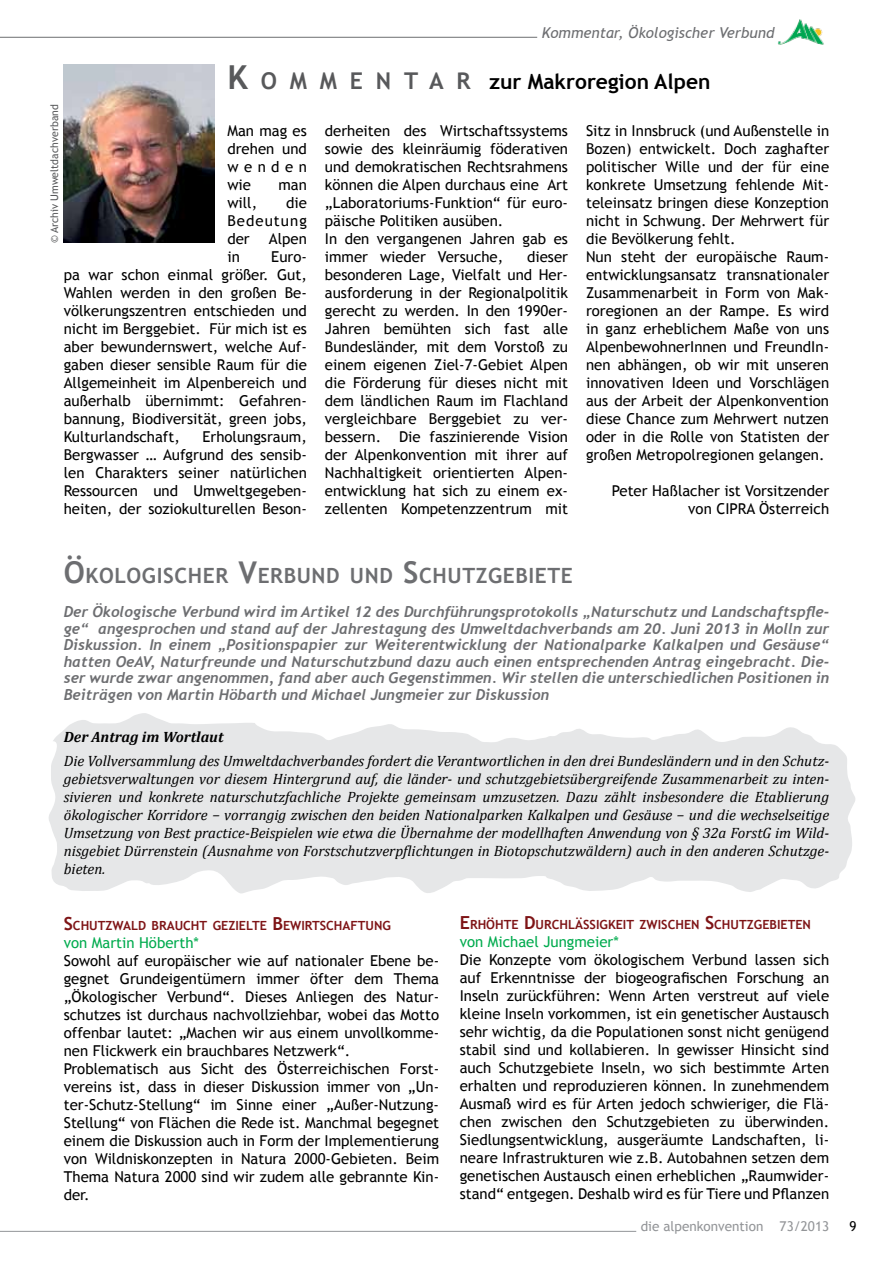
<style>
.page{position:relative;width:893px;height:1263px;background:#fff}
.page>*{position:absolute;margin:0;border:0;box-sizing:border-box;transform-origin:0 0}
.t1{font:700 21px "Trebuchet MS";letter-spacing:.03em;color:#6d6e71}
.t2{font:700 21px "Trebuchet MS";color:#000}
.t3{font:15px/18px "Trebuchet MS";color:#000;text-align:justify}
.t4{font:italic 15px/18px "Cambria";color:#000;text-align:justify}
.t5{font:italic 700 15px/16.5px "Trebuchet";color:#6d6e71;text-align:justify}
.t6{font:15px "Trebuchet MS";color:#00ab4e}
.t7{font:italic 15px "Trebuchet MS";color:#6d6e71}
.t8{font:italic 700 15px "Cambria";color:#000}
.t9{font:13.5px "Trebuchet MS";color:#939598}
.t10{font:13.5px "Trebuchet MS";color:#000}
.t11{font:700 12.6px "Trebuchet MS";color:#7e1416}
.t12{font:10.5px "Trebuchet MS";color:#58595b}
.s1{font-size:33px;color:#58595b}
.s2{font-size:23.1px;color:#58595b}
.s3{font-size:30px}
.s4{font-size:18px}
</style>
<div class="page">
<svg style="left:49px;top:713px;width:806px;height:181px;fill:#e6e7e8"></svg>
<hr style="left:0;top:1231px;width:636px;height:1px;background:#939598">
<img style="left:777px;top:19px;width:47px;height:26px">
<hr style="left:0;top:37px;width:537px;height:1px;background:#6d6e71">
<img style="left:64px;top:64px;width:151px;height:179px">
<p class="t7" style="left:542px;top:23px;width:234px">Kommentar, Ökologischer Verbund</p>
<h1 class="t2" style="left:227px;top:69px;width:485px"><span class="s1">K</span> <span class="s2">O M M E N T A R</span> zur Makroregion Alpen</h1>
<p class="t12" style="left:48px;top:243px;width:141px;rotate:-90deg">© Archiv Umweltdachverband</p>
<p class="t3" style="left:227px;top:122px;width:81px">Man mag es drehen und wenden wie</p>
<p class="t3" style="left:278px;top:176px;width:30px">man</p>
<p class="t3" style="left:227px;top:194px;width:31px">will,</p>
<p class="t3" style="left:227px;top:194px;width:81px;text-indent:59px">die Bedeutung der</p>
<p class="t3" style="left:269px;top:230px;width:39px">Alpen</p>
<p class="t3" style="left:227px;top:248px;width:14px">in</p>
<p class="t3" style="left:64px;top:248px;width:245px;text-indent:207px">Euro&shy;pa war schon einmal größer. Gut, Wahlen werden in den großen Be&shy;völkerungszentren entschieden und nicht im Berggebiet. Für mich ist es aber bewundernswert, welche Auf&shy;gaben dieser sensible Raum für die Allgemeinheit im Alpenbereich und außerhalb übernimmt: Gefahren&shy;bannung, Biodiversität, green jobs, Kulturlandschaft,</p>
<p class="t3" style="left:64px;top:428px;width:245px;text-indent:139px">Erholungsraum, Bergwasser … Aufgrund des sensib&shy;len Charakters seiner natürlichen Ressourcen und Umweltgegeben&shy;heiten, der soziokulturellen Beson-</p>
<p class="t3" style="left:325px;top:122px;width:245px;text-align:left">derheiten des Wirtschaftssystems sowie des kleinräumig föderativen und demokratischen Rechtsrahmens können die Alpen durchaus eine Art „Laboratoriums-Funktion“ für euro&shy;päische Politiken ausüben.<br>In den vergangenen Jahren gab es immer wieder Versuche,</p>
<p class="t3" style="left:325px;top:248px;width:245px;text-indent:202px">dieser besonderen Lage, Vielfalt und Her&shy;ausforderung in der Regionalpolitik gerecht zu werden. In den 1990er-Jahren bemühten sich fast alle Bundesländer, mit dem Vorstoß zu einem eigenen Ziel-7-Gebiet Alpen die Förderung für dieses nicht mit dem ländlichen Raum im Flachland vergleichbare Berggebiet zu ver&shy;bessern. Die faszinierende Vision der Alpenkonvention mit ihrer auf Nachhaltigkeit orientierten Alpen&shy;entwicklung hat sich zu einem ex&shy;zellenten Kompetenzzentrum mit</p>
<p class="t3" style="left:586px;top:122px;width:245px;text-align:left">Sitz in Innsbruck (und Außenstelle in Bozen) entwickelt. Doch zaghafter politischer Wille und der für eine konkrete Umsetzung fehlende Mit&shy;teleinsatz bringen diese Konzeption nicht in Schwung. Der Mehrwert für die Bevölkerung fehlt.<br>Nun steht der europäische Raum&shy;entwicklungsansatz transnationaler Zusammenarbeit in Form von Mak&shy;roregionen an der Rampe. Es wird in ganz erheblichem Maße von uns AlpenbewohnerInnen und FreundIn&shy;nen abhängen, ob wir mit unseren innovativen Ideen und Vorschlägen aus der Arbeit der Alpenkonvention diese Chance zum Mehrwert nutzen oder in die Rolle von Statisten der großen Metropolregionen gelangen.</p>
<p class="t3" style="left:612px;top:482px;width:219px;text-align:right">Peter Haßlacher ist Vorsitzender von CIPRA Österreich</p>
<h1 class="t1" style="left:64px;top:563px;width:511px"><span class="s3">Ö</span>KOLOGISCHER <span class="s3">V</span>ERBUND UND <span class="s3">S</span>CHUTZGEBIETE</h1>
<p class="t5" style="left:64px;top:604px;width:767px">Der Ökologische Verbund wird im Artikel 12 des Durchführungsprotokolls „Naturschutz und Landschaftspfle&shy;ge“ angesprochen und stand auf der Jahrestagung des Umweltdachverbands am 20. Juni 2013 in Molln zur Diskussion. In einem „Positionspapier zur Weiterentwicklung der Nationalparke Kalkalpen und Gesäuse“ hatten OeAV, Naturfreunde und Naturschutzbund dazu auch einen entsprechenden Antrag eingebracht. Die&shy;ser wurde zwar angenommen, fand aber auch Gegenstimmen. Wir stellen die unterschiedlichen Positionen in Beiträgen von Martin Höbarth und Michael Jungmeier zur Diskussion</p>
<p class="t8" style="left:64px;top:726px;width:161px">Der Antrag im Wortlaut</p>
<p class="t4" style="left:64px;top:751px;width:767px">Die Vollversammlung des Umweltdachverbandes fordert die Verantwortlichen in den drei Bundesländern und in den Schutz&shy;gebietsverwaltungen vor diesem Hintergrund auf, die länder- und schutzgebietsübergreifende Zusammenarbeit zu inten&shy;sivieren und konkrete naturschutzfachliche Projekte gemeinsam umzusetzen. Dazu zählt insbesondere die Etablierung ökologischer Korridore − vorrangig zwischen den beiden Nationalparken Kalkalpen und Gesäuse − und die wechselseitige Umsetzung von Best practice-Beispielen wie etwa die Übernahme der modellhaften Anwendung von § 32a ForstG im Wild&shy;nisgebiet Dürrenstein (Ausnahme von Forstschutzverpflichtungen in Biotopschutzwäldern) auch in den anderen Schutzge&shy;bieten.</p>
<p class="t11" style="left:64px;top:917px;width:329px"><span class="s4">S</span>CHUTZWALD BRAUCHT GEZIELTE <span class="s4">B</span> EWIRTSCHAFTUNG</p>
<p class="t6" style="left:64px;top:933px;width:137px">von Martin Höberth*</p>
<p class="t3" style="left:64px;top:951px;width:377px;text-align:left">Sowohl auf europäischer wie auf nationaler Ebene be&shy;gegnet Grundeigentümern immer öfter dem Thema „Ökologischer Verbund“. Dieses Anliegen des Natur&shy;schutzes ist durchaus nachvollziehbar, wobei das Motto offenbar lautet: „Machen wir aus einem unvollkomme&shy;nen Flickwerk ein brauchbares Netzwerk“.<br>Problematisch aus Sicht des Österreichischen Forst&shy;vereins ist, dass in dieser Diskussion immer von „Un&shy;ter-Schutz-Stellung“ im Sinne einer „Außer-Nutzung-Stellung“ von Flächen die Rede ist. Manchmal begegnet einem die Diskussion auch in Form der Implementierung von Wildniskonzepten in Natura 2000-Gebieten. Beim Thema Natura 2000 sind wir zudem alle gebrannte Kin&shy;der.</p>
<p class="t11" style="left:460px;top:916px;width:353px"><span class="s4">E</span>RHÖHTE <span class="s4">D</span>URCHLÄSSIGKEIT ZWISCHEN <span class="s4">S</span>CHUTZGEBIETEN</p>
<p class="t6" style="left:460px;top:933px;width:161px">von Michael Jungmeier*</p>
<p class="t3" style="left:460px;top:951px;width:371px">Die Konzepte vom ökologischem Verbund lassen sich auf Erkenntnisse der biogeografischen Forschung an Inseln zurückführen: Wenn Arten verstreut auf viele kleine Inseln vorkommen, ist ein genetischer Austausch sehr wichtig, da die Populationen sonst nicht genügend stabil sind und kollabieren. In gewisser Hinsicht sind auch Schutzgebiete Inseln, wo sich bestimmte Arten erhalten und reproduzieren können. In zunehmendem Ausmaß wird es für Arten jedoch schwieriger, die Flä&shy;chen zwischen den Schutzgebieten zu überwinden.<br>Siedlungsentwicklung, ausgeräumte Landschaften, li&shy;neare Infrastrukturen wie z.B. Autobahnen setzen dem genetischen Austausch einen erheblichen „Raumwider&shy;stand“ entgegen. Deshalb wird es für Tiere und Pflanzen</p>
<p class="t9" style="left:641px;top:1218px;width:190px">die alpenkonvention 73/2013</p>
<p class="t10" style="left:849px;top:1218px;width:9px">9</p>
</div>
